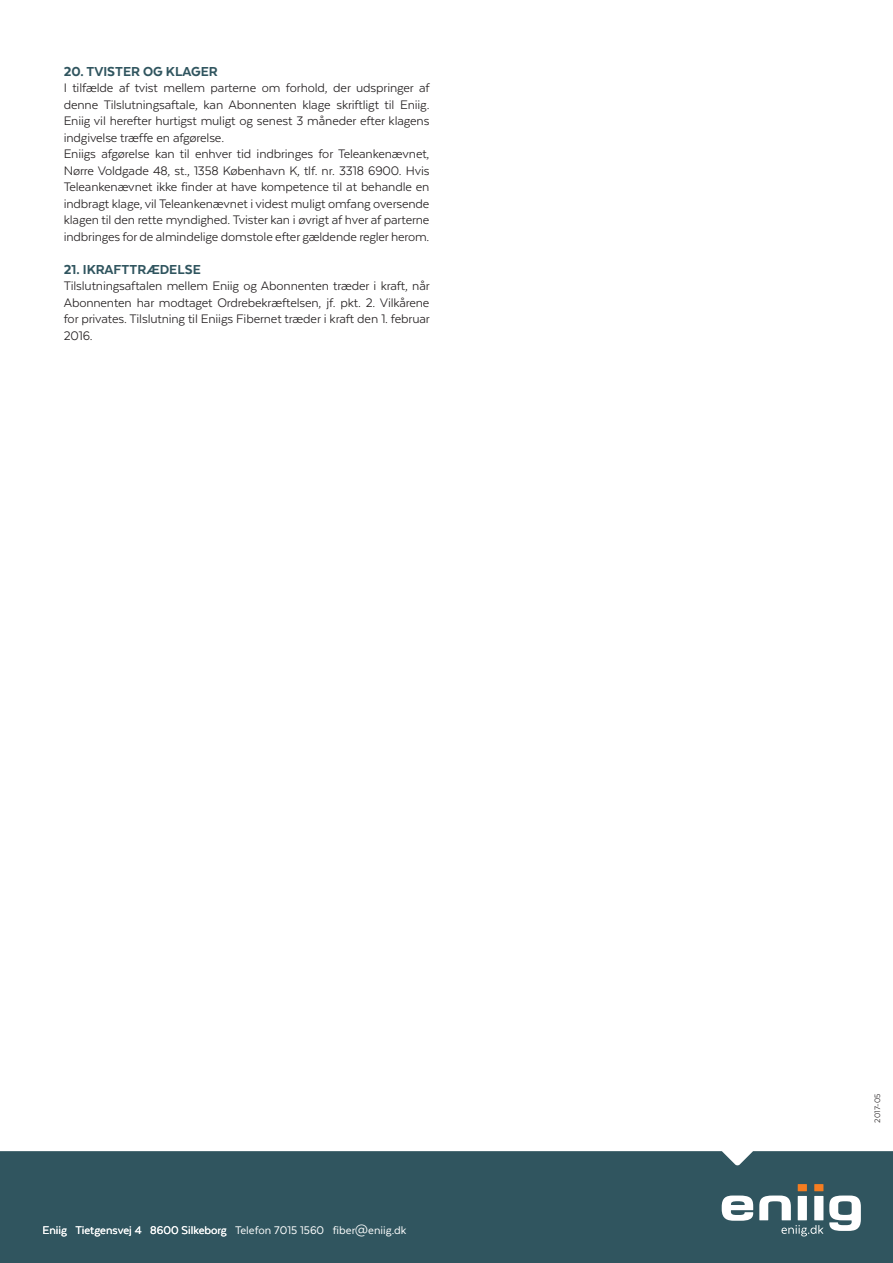
<style>
.page{position:relative;width:893px;height:1263px;background:#fff}
.page>*{position:absolute;margin:0;border:0;box-sizing:border-box;transform-origin:0 0}
.Punkt{font:800 15px "Texta";color:#30555f}
.Brødtekst{font:14.25px/16.5px "Texta";letter-spacing:-.01em;color:#231f20;text-align:justify}
.t1{font:12.75px "Texta";color:#fff}
.t2{font:9px "Texta";color:#231f20}
</style>
<div class="page">
<div style="left:0;top:1151px;width:893px;height:112px;background:#30555f"></div>
<div style="left:798px;top:1184px;width:9px;height:7px;background:#f47d21"></div>
<svg style="left:829px;top:1195px;width:32px;height:36px"></svg>
<svg style="left:722px;top:1195px;width:31px;height:26px"></svg>
<div style="left:814px;top:1184px;width:9px;height:7px;background:#f47d21"></div>
<svg style="left:759px;top:1195px;width:64px;height:41px"></svg>
<p class="Punkt" style="left:64px;top:63px;width:156px">20. TVISTER OG KLAGER</p>
<p class="Brødtekst" style="left:64px;top:79px;width:367px">I tilfælde af tvist mellem parterne om forhold, der udspringer af denne Tilslutningsaftale, kan Abonnenten klage skriftligt til Eniig.<br>Eniig vil herefter hurtigst muligt og senest 3 måneder efter klagens indgivelse træffe en afgørelse.</p>
<p class="Brødtekst" style="left:64px;top:145px;width:367px">Eniigs afgørelse kan til enhver tid indbringes for Teleankenævnet, Nørre Voldgade 48, st., 1358 København K, tlf. nr. 3318 6900. Hvis Teleankenævnet ikke finder at have kompetence til at behandle en indbragt klage, vil Teleankenævnet i videst muligt omfang oversende klagen til den rette myndighed. Tvister kan i øvrigt af hver af parterne indbringes for de almindelige domstole efter gældende regler herom.</p>
<p class="Punkt" style="left:64px;top:261px;width:138px">21. IKRAFTTRÆDELSE</p>
<p class="Brødtekst" style="left:64px;top:277px;width:367px">Tilslutningsaftalen mellem Eniig og Abonnenten træder i kraft, når Abonnenten har modtaget Ordrebekræftelsen, jf. pkt. 2. Vilkårene for privates. Tilslutning til Eniigs Fibernet træder i kraft den 1. februar 2016.</p>
<p class="t1" style="left:43px;top:1223px;width:186px">Eniig Tietgensvej 4 8600 Silkeborg</p>
<p class="t1" style="left:235px;top:1223px;width:173px">Telefon 7015 1560 fiber@eniig.dk</p>
<p class="t2" style="left:873px;top:1123px;width:30px;rotate:-90deg">2017-05</p>
</div>
